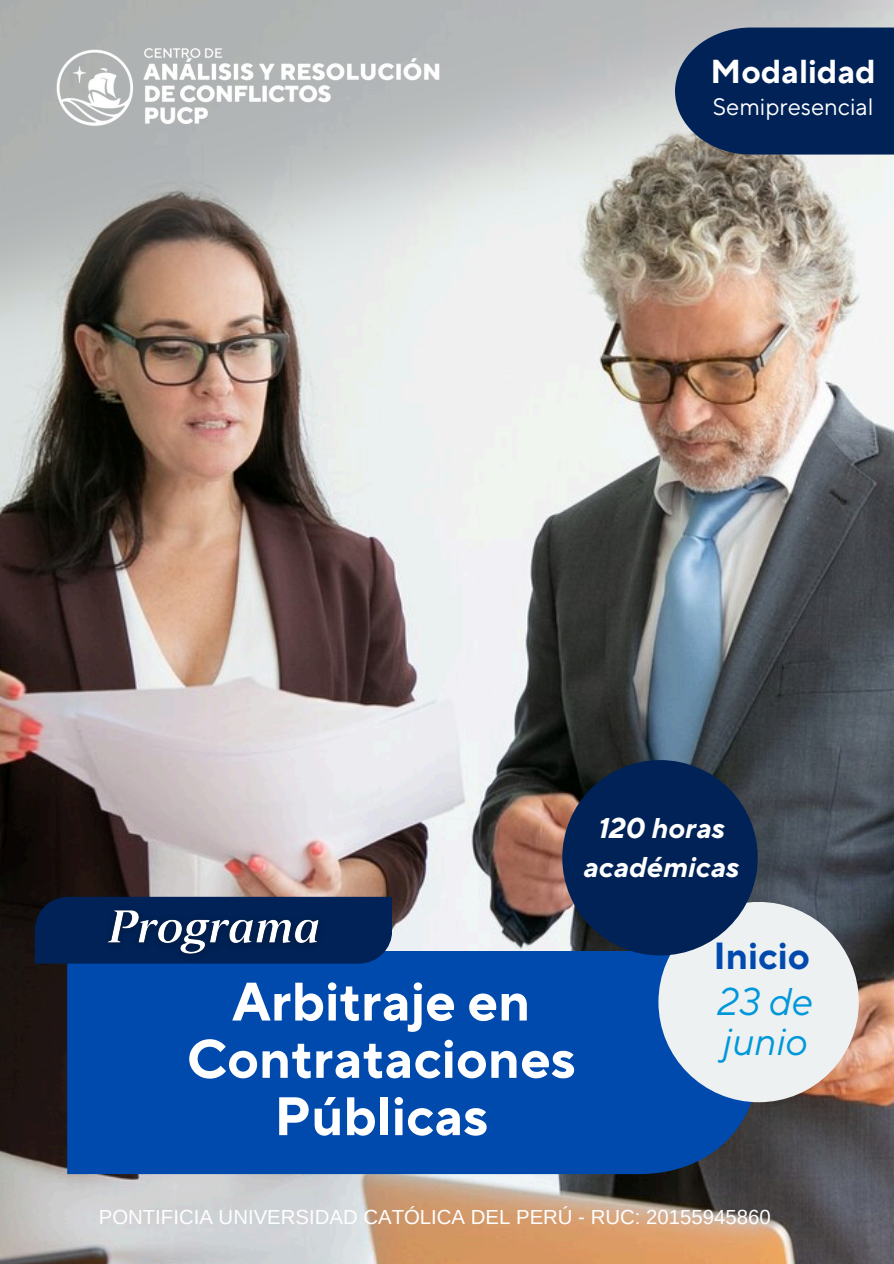
<style>
.page{position:relative;width:894px;height:1264px;background:#fff}
.page>*{position:absolute;margin:0;border:0;box-sizing:border-box;transform-origin:0 0}
.t1{font:700 54px/57.3px "TT Norms Pro";color:#fff;text-align:center}
.t2{font:italic 38.4px/39.3px "TT Norms Pro";color:#0098da}
.t3{font:700 37.5px "TT Norms Pro";color:#004aad}
.t4{font:700 33px "TT Norms Pro";color:#fff}
.t5{font:italic 700 28.5px/39.3px "TT Norms Pro";color:#fff;text-align:center}
.t6{font:23.7px "TT Norms Pro";color:#fff}
.t7{font:20.4px "Arimo";color:#fffeff}
</style>
<div class="page">
<img style="left:0;top:692px;width:893px;height:571px">
<img style="left:0;top:0;width:893px;height:692px">
<svg style="left:675px;top:28px;width:218px;height:126px;background:#0e2c5d"></svg>
<div style="left:67px;top:950px;width:691px;height:224px;background:#004aad"></div>
<div style="left:658px;top:901px;width:200px;height:201px;background:#eef1f2;border-radius:50%"></div>
<svg style="left:35px;top:896px;width:356px;height:67px;background:#062557"></svg>
<div style="left:562px;top:760px;width:195px;height:195px;background:#012257;border-radius:50%"></div>
<img style="left:49px;top:41px;width:406px;height:96px">
<img style="left:95px;top:899px;width:237px;height:68px">
<h5 class="t4" style="left:710px;top:52px;width:166px">Modalidad</h5>
<p class="t6" style="left:712px;top:92px;width:162px">Semipresencial</p>
<h3 class="t5" style="left:582px;top:809px;width:157px">120 horas académicas</h3>
<p class="t3" style="left:713px;top:933px;width:98px">Inicio</p>
<h6 class="t1" style="left:187px;top:975px;width:390px">Arbitraje en<br>Contrataciones<br>Públicas</h6>
<p class="t2" style="left:715px;top:983px;width:97px">23 de junio</p>
<p class="t7" style="left:99px;top:1205px;width:673px">PONTIFICIA UNIVERSIDAD CATÓLICA DEL PERÚ - RUC: 20155945860</p>
</div>
